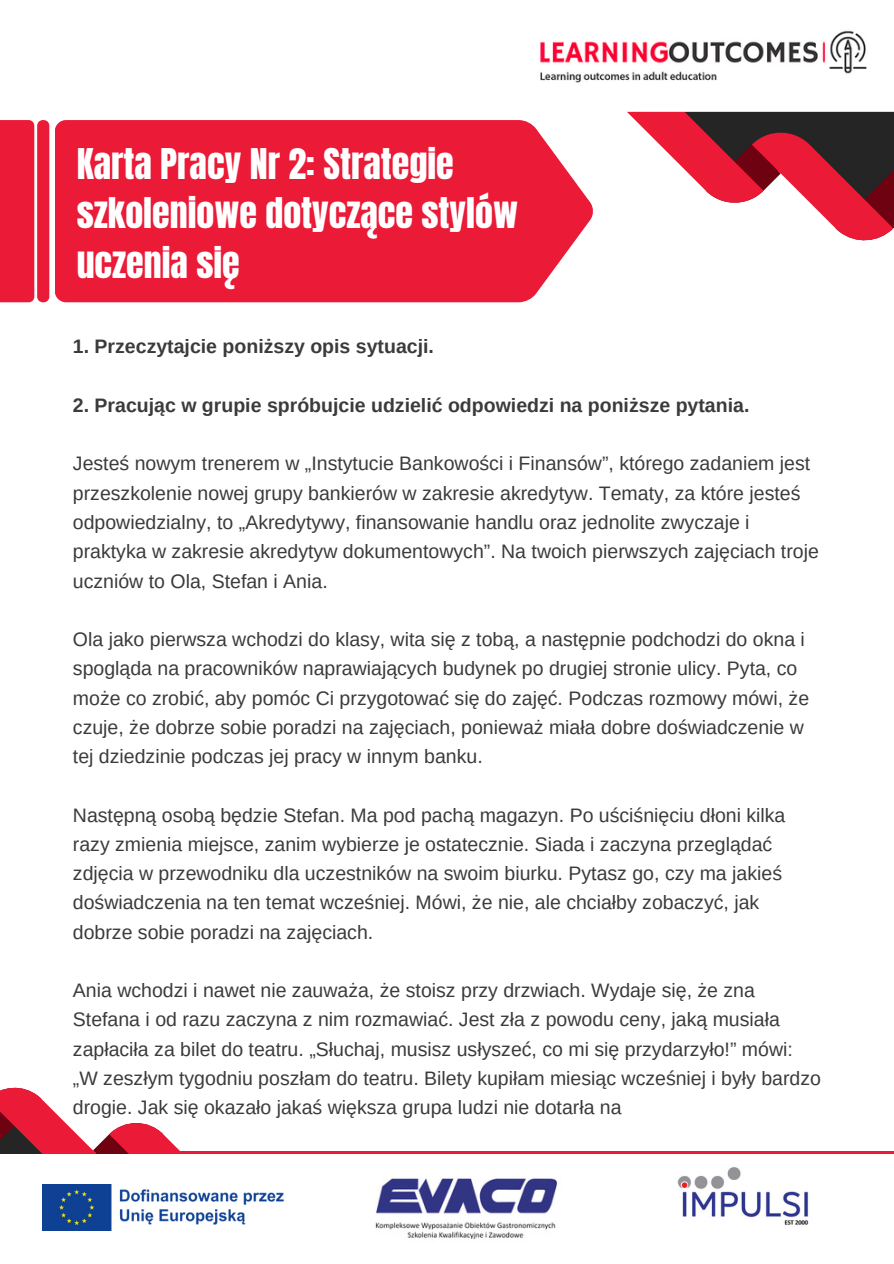
<style>
.page{position:relative;width:894px;height:1264px;background:#fff}
.page>*{position:absolute;margin:0;border:0;box-sizing:border-box;transform-origin:0 0}
.t1{font:36px/49.5px "Anton";color:#fff}
.t2{font:19.5px/29.2px "Arimo";color:#3b3b3b}
.t3{font:700 19.5px "Arimo";color:#3b3b3b}
</style>
<div class="page">
<div style="left:162px;top:1150px;width:731px;height:17px;background:#eb1a37"></div>
<svg style="left:626px;top:111px;width:267px;height:130px"></svg>
<svg style="left:0;top:1087px;width:238px;height:67px"></svg>
<img style="left:540px;top:30px;width:327px;height:53px">
<div style="left:0;top:1154px;width:893px;height:109px;background:#fff"></div>
<img style="left:375px;top:1178px;width:184px;height:62px">
<img style="left:677px;top:1167px;width:132px;height:58px">
<div style="left:55px;top:120px;width:538px;height:182px;background:#eb1a37"></div>
<svg style="left:0;top:120px;width:49px;height:182px;background:#ec2843"></svg>
<img style="left:42px;top:1184px;width:241px;height:46px">
<p class="t1" style="left:77px;top:139px;width:443px">Karta Pracy Nr 2: Strategie szkoleniowe dotyczące stylów uczenia się</p>
<h2 class="t3" style="left:73px;top:336px;width:362px">1. Przeczytajcie poniższy opis sytuacji.</h2>
<h2 class="t3" style="left:73px;top:394px;width:677px">2. Pracując w grupie spróbujcie udzielić odpowiedzi na poniższe pytania.</h2>
<p class="t2" style="left:73px;top:449px;width:747px">Jesteś nowym trenerem w „Instytucie Bankowości i Finansów”, którego zadaniem jest przeszkolenie nowej grupy bankierów w zakresie akredytyw. Tematy, za które jesteś odpowiedzialny, to „Akredytywy, finansowanie handlu oraz jednolite zwyczaje i praktyka w zakresie akredytyw dokumentowych”. Na twoich pierwszych zajęciach troje uczniów to Ola, Stefan i Ania.</p>
<p class="t2" style="left:73px;top:624px;width:737px">Ola jako pierwsza wchodzi do klasy, wita się z tobą, a następnie podchodzi do okna i spogląda na pracowników naprawiających budynek po drugiej stronie ulicy. Pyta, co może co zrobić, aby pomóc Ci przygotować się do zajęć. Podczas rozmowy mówi, że czuje, że dobrze sobie poradzi na zajęciach, ponieważ miała dobre doświadczenie w tej dziedzinie podczas jej pracy w innym banku.</p>
<p class="t2" style="left:73px;top:800px;width:713px">Następną osobą będzie Stefan. Ma pod pachą magazyn. Po uściśnięciu dłoni kilka razy zmienia miejsce, zanim wybierze je ostatecznie. Siada i zaczyna przeglądać zdjęcia w przewodniku dla uczestników na swoim biurku. Pytasz go, czy ma jakieś doświadczenia na ten temat wcześniej. Mówi, że nie, ale chciałby zobaczyć, jak dobrze sobie poradzi na zajęciach.</p>
<p class="t2" style="left:73px;top:975px;width:749px">Ania wchodzi i nawet nie zauważa, że stoisz przy drzwiach. Wydaje się, że zna Stefana i od razu zaczyna z nim rozmawiać. Jest zła z powodu ceny, jaką musiała zapłaciła za bilet do teatru. „Słuchaj, musisz usłyszeć, co mi się przydarzyło!” mówi: „W zeszłym tygodniu poszłam do teatru. Bilety kupiłam miesiąc wcześniej i były bardzo drogie. Jak się okazało jakaś większa grupa ludzi nie dotarła na</p>
</div>
